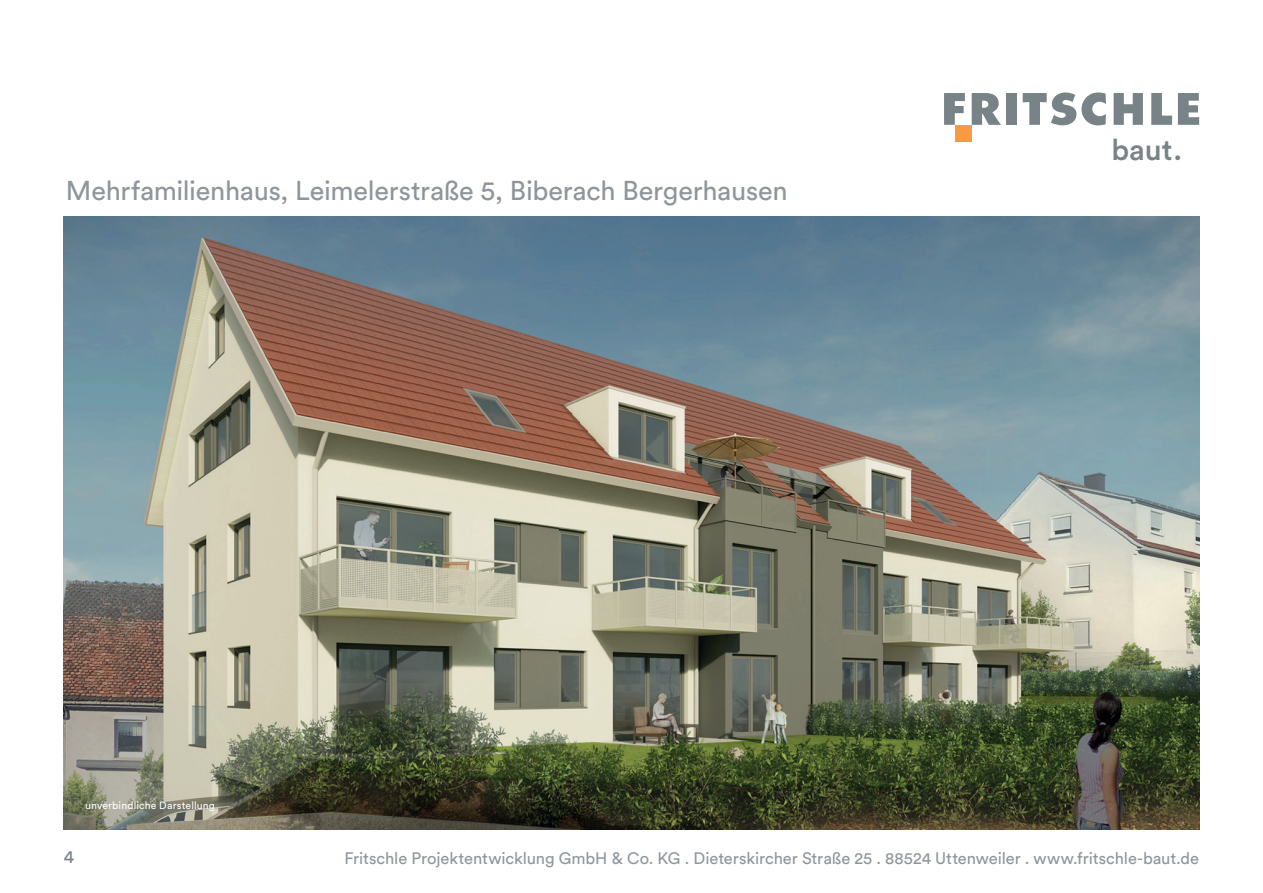
<style>
.page{position:relative;width:1263px;height:893px;background:#fff}
.page>*{position:absolute;margin:0;border:0;box-sizing:border-box;transform-origin:0 0}
.t1{font:500 29.4px "Circular Std";color:#788388}
.t2{font:27px "Circular Std";letter-spacing:-.01em;color:#8f969b}
.t3{font:18px "Circular Std";color:#788388}
.t4{font:16.5px "Circular Std";letter-spacing:-.005em;color:#8f969b}
.t5{font:10.5px "Circular Std";letter-spacing:.01em;color:#fff}
</style>
<div class="page">
<svg style="left:944px;top:93px;width:21px;height:32px"></svg>
<svg style="left:972px;top:93px;width:29px;height:32px"></svg>
<div style="left:1006px;top:93px;width:11px;height:32px;background:#788388"></div>
<svg style="left:1023px;top:92px;width:83px;height:33px"></svg>
<svg style="left:1114px;top:93px;width:29px;height:32px"></svg>
<svg style="left:1151px;top:93px;width:21px;height:32px"></svg>
<svg style="left:1178px;top:93px;width:21px;height:32px"></svg>
<div style="left:955px;top:125px;width:17px;height:17px;background:#f89a43"></div>
<img style="left:64px;top:217px;width:1135px;height:612px">
<h2 class="t2" style="left:66px;top:175px;width:723px">Mehrfamilienhaus, Leimelerstraße 5, Biberach Bergerhausen</h2>
<p class="t5" style="left:85px;top:799px;width:131px">unverbindliche Darstellung</p>
<h1 class="t1" style="left:1111px;top:132px;width:72px">baut.</h1>
<p class="t3" style="left:64px;top:846px;width:12px">4</p>
<p class="t4" style="left:344px;top:848px;width:856px">Fritschle Projektentwicklung GmbH &amp; Co. KG . Dieterskircher Straße 25 . 88524 Uttenweiler . www.fritschle-baut.de</p>
</div>
